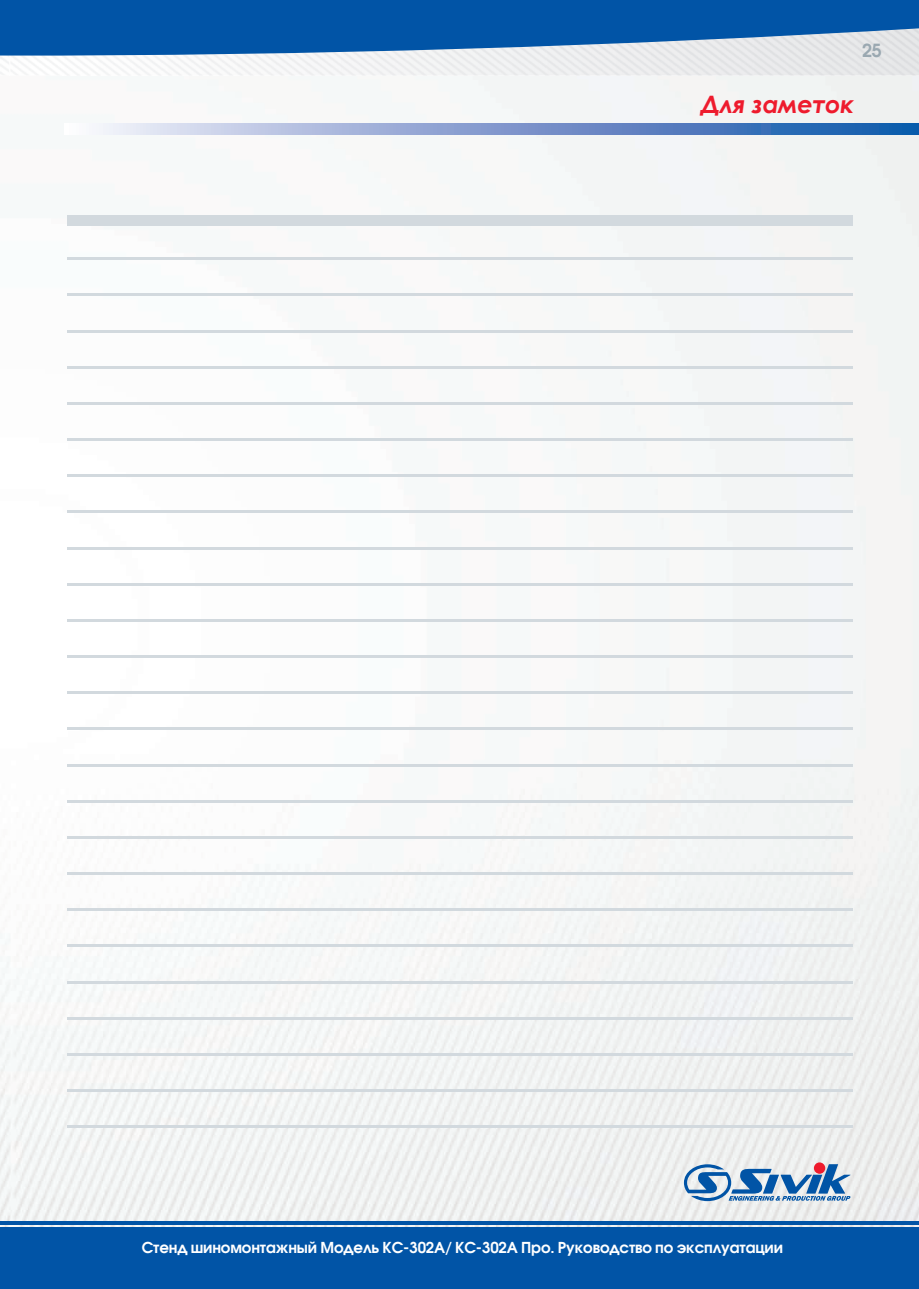
<style>
.page{position:relative;width:919px;height:1289px;background:#fff}
.page>*{position:absolute;margin:0;border:0;box-sizing:border-box;transform-origin:0 0}
.t1{font:italic 700 24px "Century Gothic";letter-spacing:-.01em;color:#ee1b2d}
.t2{font:600 18px "Avant Garde Gothic C";color:#9aa8b1}
.t3{font:600 15px "Avant Garde Gothic C";letter-spacing:-.01em;color:#fff}
</style>
<div class="page">
<img style="left:0;top:75px;width:918px;height:1152px">
<svg style="left:0;top:23px;width:918px;height:43px"></svg>
<div style="left:0;top:0;width:918px;height:23px;background:#0154a6"></div>
<div style="left:0;top:1227px;width:918px;height:61px;background:#0154a6"></div>
<svg style="left:0;top:1220px;width:918px;height:4px;fill:#0154a6"></svg>
<svg style="left:813px;top:1162px;width:12px;height:11px"></svg>
<svg style="left:684px;top:1164px;width:166px;height:37px"></svg>
<svg style="left:65px;top:124px;width:853px;height:10px"></svg>
<div style="left:67px;top:215px;width:785px;height:10px;background:#d2d9de"></div>
<hr style="left:67px;top:257px;width:785px;height:3px;background:#d2d9de">
<hr style="left:67px;top:293px;width:785px;height:3px;background:#d2d9de">
<hr style="left:67px;top:330px;width:785px;height:2px;background:#d2d9de">
<hr style="left:67px;top:366px;width:785px;height:3px;background:#d2d9de">
<hr style="left:67px;top:402px;width:785px;height:3px;background:#d2d9de">
<hr style="left:67px;top:438px;width:785px;height:3px;background:#d2d9de">
<hr style="left:67px;top:474px;width:785px;height:3px;background:#d2d9de">
<hr style="left:67px;top:510px;width:785px;height:3px;background:#d2d9de">
<hr style="left:67px;top:546px;width:785px;height:3px;background:#d2d9de">
<hr style="left:67px;top:583px;width:785px;height:2px;background:#d2d9de">
<hr style="left:67px;top:619px;width:785px;height:3px;background:#d2d9de">
<hr style="left:67px;top:655px;width:785px;height:3px;background:#d2d9de">
<hr style="left:67px;top:691px;width:785px;height:3px;background:#d2d9de">
<hr style="left:67px;top:727px;width:785px;height:3px;background:#d2d9de">
<hr style="left:67px;top:763px;width:785px;height:3px;background:#d2d9de">
<hr style="left:67px;top:799px;width:785px;height:3px;background:#d2d9de">
<hr style="left:67px;top:836px;width:785px;height:2px;background:#d2d9de">
<hr style="left:67px;top:872px;width:785px;height:3px;background:#d2d9de">
<hr style="left:67px;top:908px;width:785px;height:3px;background:#d2d9de">
<hr style="left:67px;top:944px;width:785px;height:3px;background:#d2d9de">
<hr style="left:67px;top:980px;width:785px;height:3px;background:#d2d9de">
<hr style="left:67px;top:1016px;width:785px;height:3px;background:#d2d9de">
<hr style="left:67px;top:1052px;width:785px;height:3px;background:#d2d9de">
<hr style="left:67px;top:1089px;width:785px;height:2px;background:#d2d9de">
<hr style="left:67px;top:1125px;width:785px;height:3px;background:#d2d9de">
<p class="t2" style="left:862px;top:39px;width:21px">25</p>
<h1 class="t1" style="left:701px;top:86px;width:154px">Для заметок</h1>
<p class="t3" style="left:142px;top:1238px;width:643px">Стенд шиномонтажный Модель КС-302А/ КС-302А Про. Руководство по эксплуатации</p>
</div>
